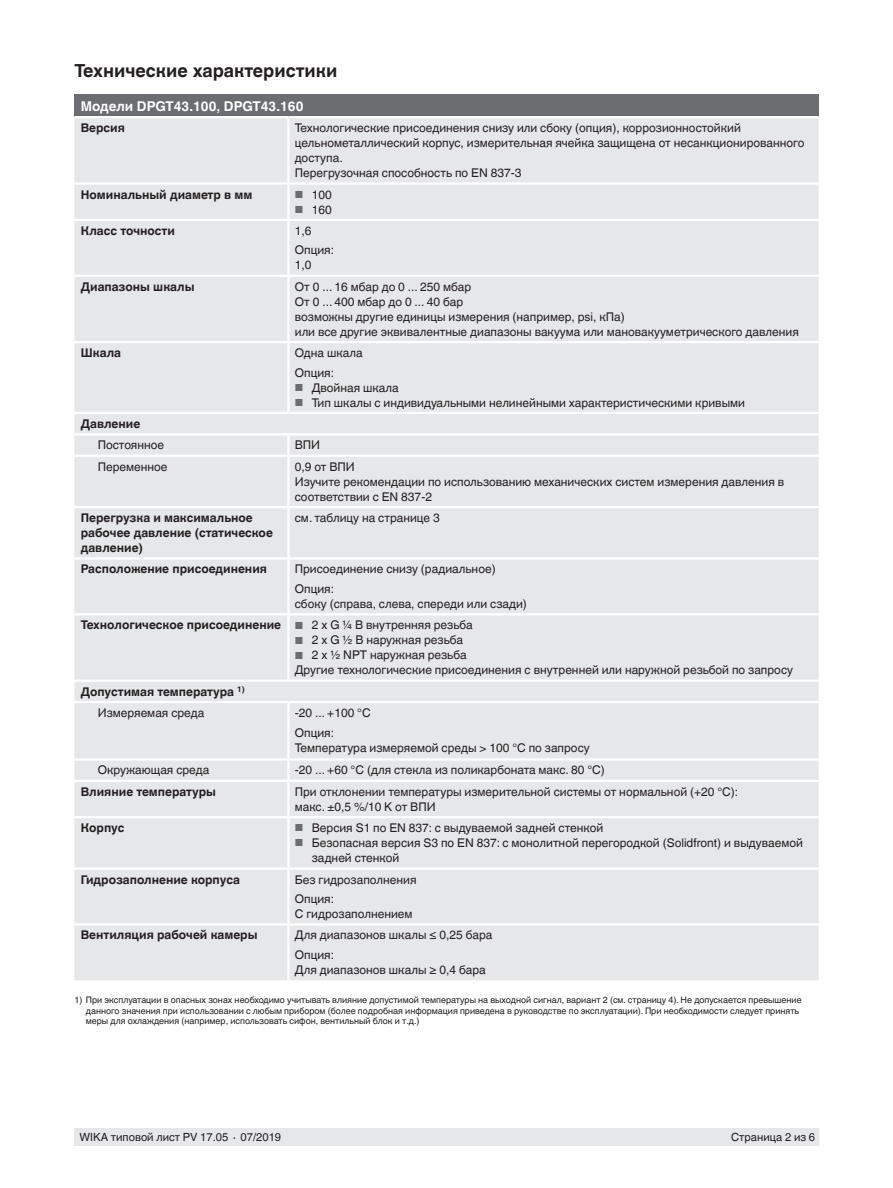
<style>
.page{position:relative;width:893px;height:1188px;background:#fff}
.page>*{position:absolute;margin:0;border:0;box-sizing:border-box;transform-origin:0 0}
.t1{font:700 18px "Helvetica World";color:#231f20}
.t2{font:700 13.5px "Helvetica World";color:#fff}
.t3{font:12px/15px "Helvetica World";color:#231f20}
.t4{font:700 12px/15px "Helvetica World";color:#231f20}
.t5{font:11.25px "Helvetica World";color:#231f20}
.t6{font:9px/10.5px "Helvetica World";color:#231f20}
.s1{font-size:10.2px;color:#6c6d70}
.s2{font-weight:700}
.s3{font-weight:400}
</style>
<div class="page">
<div style="left:75px;top:1128px;width:744px;height:17px;background:#e6e7e9"></div>
<div style="left:74px;top:95px;width:745px;height:22px;background:#6c6d70"></div>
<div style="left:74px;top:118px;width:745px;height:862px;background:#e6e7e9"></div>
<hr style="left:287px;top:118px;width:3px;height:64px;background:#fff">
<hr style="left:74px;top:182px;width:214px;height:3px;background:#fff">
<hr style="left:288px;top:182px;width:531px;height:3px;background:#fff">
<hr style="left:287px;top:185px;width:3px;height:34px;background:#fff">
<hr style="left:288px;top:219px;width:531px;height:2px;background:#fff">
<hr style="left:287px;top:221px;width:3px;height:54px;background:#fff">
<hr style="left:287px;top:277px;width:3px;height:64px;background:#fff">
<hr style="left:74px;top:341px;width:214px;height:2px;background:#fff">
<hr style="left:288px;top:341px;width:531px;height:2px;background:#fff">
<hr style="left:287px;top:343px;width:3px;height:69px;background:#fff">
<hr style="left:74px;top:116px;width:214px;height:2px;background:#fff">
<hr style="left:288px;top:116px;width:531px;height:2px;background:#fff">
<hr style="left:287px;top:435px;width:3px;height:20px;background:#fff">
<hr style="left:287px;top:457px;width:3px;height:49px;background:#fff">
<hr style="left:74px;top:506px;width:214px;height:2px;background:#fff">
<hr style="left:288px;top:506px;width:531px;height:2px;background:#fff">
<hr style="left:287px;top:508px;width:3px;height:49px;background:#fff">
<hr style="left:74px;top:557px;width:214px;height:3px;background:#fff">
<hr style="left:288px;top:557px;width:531px;height:3px;background:#fff">
<hr style="left:287px;top:560px;width:3px;height:53px;background:#fff">
<hr style="left:74px;top:613px;width:214px;height:2px;background:#fff">
<hr style="left:288px;top:613px;width:531px;height:2px;background:#fff">
<hr style="left:287px;top:615px;width:3px;height:65px;background:#fff">
<hr style="left:74px;top:680px;width:214px;height:2px;background:#fff">
<hr style="left:288px;top:680px;width:531px;height:2px;background:#fff">
<hr style="left:287px;top:703px;width:3px;height:55px;background:#fff">
<hr style="left:74px;top:758px;width:214px;height:3px;background:#fff">
<hr style="left:288px;top:758px;width:531px;height:3px;background:#fff">
<hr style="left:287px;top:761px;width:3px;height:19px;background:#fff">
<hr style="left:74px;top:780px;width:214px;height:2px;background:#fff">
<hr style="left:288px;top:780px;width:531px;height:2px;background:#fff">
<hr style="left:287px;top:782px;width:3px;height:34px;background:#fff">
<hr style="left:74px;top:816px;width:214px;height:2px;background:#fff">
<hr style="left:288px;top:816px;width:531px;height:2px;background:#fff">
<hr style="left:287px;top:818px;width:3px;height:49px;background:#fff">
<hr style="left:288px;top:455px;width:531px;height:2px;background:#fff">
<hr style="left:74px;top:219px;width:214px;height:2px;background:#fff">
<hr style="left:74px;top:455px;width:214px;height:2px;background:#fff">
<hr style="left:74px;top:275px;width:214px;height:2px;background:#fff">
<hr style="left:288px;top:275px;width:531px;height:2px;background:#fff">
<hr style="left:74px;top:701px;width:214px;height:2px;background:#fff">
<hr style="left:288px;top:701px;width:531px;height:2px;background:#fff">
<hr style="left:74px;top:412px;width:214px;height:2px;background:#fff">
<hr style="left:288px;top:412px;width:531px;height:2px;background:#fff">
<hr style="left:74px;top:433px;width:214px;height:2px;background:#fff">
<hr style="left:288px;top:433px;width:531px;height:2px;background:#fff">
<hr style="left:74px;top:867px;width:214px;height:3px;background:#fff">
<hr style="left:288px;top:867px;width:531px;height:3px;background:#fff">
<hr style="left:287px;top:870px;width:3px;height:53px;background:#fff">
<hr style="left:74px;top:923px;width:214px;height:3px;background:#fff">
<hr style="left:288px;top:923px;width:531px;height:3px;background:#fff">
<hr style="left:287px;top:926px;width:3px;height:54px;background:#fff">
<h1 class="t1" style="left:74px;top:60px;width:265px">Технические характеристики</h1>
<p class="t2" style="left:81px;top:98px;width:224px">Модели DPGT43.100, DPGT43.160</p>
<p class="t4" style="left:81px;top:120px;width:46px">Версия</p>
<p class="t3" style="left:295px;top:120px;width:511px">Технологические присоединения снизу или сбоку (опция), коррозионностойкий цельнометаллический корпус, измерительная ячейка защищена от несанкционированного доступа.<br>Перегрузочная способность по EN 837-3</p>
<p class="t4" style="left:81px;top:187px;width:173px">Номинальный диаметр в мм</p>
<p class="t3" style="left:295px;top:187px;width:39px"><span class="s1">■</span> 100</p>
<p class="t3" style="left:295px;top:202px;width:39px"><span class="s1">■</span> 160</p>
<p class="t4" style="left:81px;top:223px;width:96px">Класс точности</p>
<p class="t3" style="left:295px;top:221px;width:41px;line-height:19.5px">1,6<br>Опция:</p>
<p class="t3" style="left:295px;top:258px;width:18px">1,0</p>
<p class="t4" style="left:81px;top:279px;width:115px">Диапазоны шкалы</p>
<p class="t3" style="left:295px;top:279px;width:505px">От 0 ... 16 мбар до 0 ... 250 мбар<br>От 0 ... 400 мбар до 0 ... 40 бар<br>возможны другие единицы измерения (например, psi, кПа)<br>или все другие эквивалентные диапазоны вакуума или мановакууметрического давления</p>
<p class="t4" style="left:81px;top:345px;width:42px">Шкала</p>
<p class="t3" style="left:295px;top:343px;width:69px;line-height:19.5px">Одна шкала<br>Опция:</p>
<p class="t3" style="left:295px;top:380px;width:106px"><span class="s1">■</span> Двойная шкала</p>
<p class="t3" style="left:295px;top:395px;width:452px"><span class="s1">■</span> Тип шкалы с индивидуальными нелинейными характеристическими кривыми</p>
<p class="t4" style="left:81px;top:416px;width:61px">Давление</p>
<p class="t3" style="left:98px;top:438px;width:68px">Постоянное</p>
<p class="t3" style="left:295px;top:438px;width:27px">ВПИ</p>
<p class="t3" style="left:98px;top:459px;width:71px">Переменное</p>
<p class="t3" style="left:295px;top:459px;width:491px">0,9 от ВПИ<br>Изучите рекомендации по использованию механических систем измерения давления в соответствии с EN 837-2</p>
<p class="t4" style="left:81px;top:510px;width:194px">Перегрузка и максимальное рабочее давление (статическое давление)</p>
<p class="t3" style="left:295px;top:510px;width:146px">см. таблицу на странице 3</p>
<p class="t4" style="left:81px;top:562px;width:188px">Расположение присоединения</p>
<p class="t3" style="left:295px;top:560px;width:202px;line-height:19.5px">Присоединение снизу (радиальное)<br>Опция:</p>
<p class="t3" style="left:81px;top:593px;width:448px;line-height:21.3px;text-indent:214px">сбоку (справа, слева, спереди или сзади)<br><span class="s2">Технологическое присоединение</span> <span class="s1">■</span> 2 x G ¼ B внутренняя резьба</p>
<p class="t3" style="left:295px;top:633px;width:170px"><span class="s1">■</span> 2 x G ½ B наружная резьба</p>
<p class="t3" style="left:295px;top:648px;width:500px"><span class="s1">■</span> 2 x ½ NPT наружная резьба<br>Другие технологические присоединения с внутренней или наружной резьбой по запросу</p>
<p class="t4" style="left:98px;top:681px;width:149px;line-height:21.3px;text-indent:-17px">Допустимая температура <sup>1)<br></sup><span class="s3">Измеряемая среда</span></p>
<p class="t3" style="left:295px;top:703px;width:77px;line-height:19.5px">-20 ... +100 °C<br>Опция:</p>
<p class="t3" style="left:295px;top:740px;width:296px">Температура измеряемой среды &gt; 100 °C по запросу</p>
<p class="t3" style="left:98px;top:763px;width:113px">Окружающая среда</p>
<p class="t3" style="left:295px;top:763px;width:312px">-20 ... +60 °C (для стекла из поликарбоната макс. 80 °C)</p>
<p class="t4" style="left:81px;top:784px;width:137px">Влияние температуры</p>
<p class="t3" style="left:295px;top:784px;width:445px">При отклонении температуры измерительной системы от нормальной (+20 °C): макс. ±0,5 %/10 K от ВПИ</p>
<p class="t4" style="left:81px;top:821px;width:45px">Корпус</p>
<p class="t3" style="left:295px;top:821px;width:310px"><span class="s1">■</span> Версия S1 по EN 837: с выдуваемой задней стенкой</p>
<p class="t3" style="left:312px;top:836px;width:493px;text-indent:-17px"><span class="s1">■</span> Безопасная версия S3 по EN 837: с монолитной перегородкой (Solidfront) и выдуваемой задней стенкой</p>
<p class="t4" style="left:81px;top:872px;width:161px">Гидрозаполнение корпуса</p>
<p class="t3" style="left:295px;top:870px;width:123px;line-height:19.5px">Без гидрозаполнения<br>Опция:</p>
<p class="t3" style="left:295px;top:906px;width:119px">С гидрозаполнением</p>
<p class="t4" style="left:81px;top:928px;width:178px">Вентиляция рабочей камеры</p>
<p class="t3" style="left:295px;top:926px;width:199px;line-height:19.5px">Для диапазонов шкалы ≤ 0,25 бара<br>Опция:</p>
<p class="t3" style="left:295px;top:962px;width:192px">Для диапазонов шкалы ≥ 0,4 бара</p>
<p class="t6" style="left:86px;top:995px;width:717px;text-indent:-11px">1) При эксплуатации в опасных зонах необходимо учитывать влияние допустимой температуры на выходной сигнал, вариант 2 (см. страницу 4). Не допускается превышение данного значения при использовании с любым прибором (более подробная информация приведена в руководстве по эксплуатации). При необходимости следует принять меры для охлаждения (например, использовать сифон, вентильный блок и т.д.)</p>
<p class="t5" style="left:80px;top:1131px;width:203px">WIKA типовой лист PV 17.05 ∙ 07/2019</p>
<p class="t5" style="left:731px;top:1131px;width:86px">Страница 2 из 6</p>
</div>
